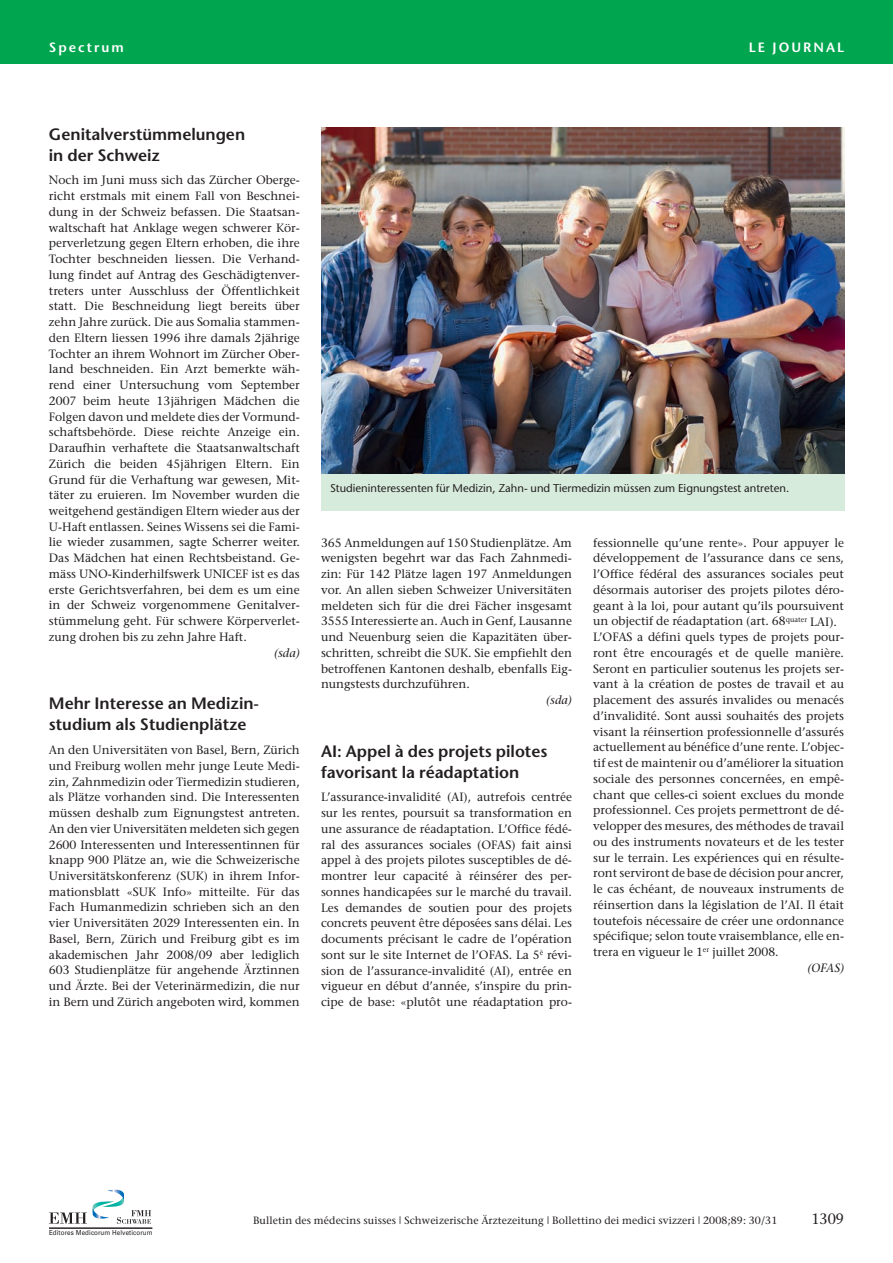
<style>
.page{position:relative;width:893px;height:1263px;background:#fff}
.page>*{position:absolute;margin:0;border:0;box-sizing:border-box;transform-origin:0 0}
.t1{font:600 16.5px/21px "Stone Sans";color:#231f20}
.t2{font:15px "Stone Serif";color:#231f20;scale:.95 1}
.t3{font:600 13.5px "Stone Sans";letter-spacing:.15em;color:#fff}
.t4{font:12px/15.8px "Stone Serif";color:#231f20;text-align:justify}
.t5{font:italic 12px "Stone Serif";color:#231f20}
.t6{font:11.25px "Stone Sans";color:#231f20}
.t7{font:10.5px "Stone Serif";letter-spacing:.01em;color:#231f20}
.t8{font:6.9px "Univers";letter-spacing:.015em;color:#231f20;scale:.9 1}
</style>
<div class="page">
<div style="left:0;top:0;width:893px;height:64px;background:#00a54f"></div>
<svg style="left:49px;top:1189px;width:102px;height:35px"></svg>
<hr style="left:49px;top:1228px;width:103px;height:1px;background:#231f20">
<img style="left:321px;top:128px;width:523px;height:347px">
<div style="left:321px;top:475px;width:523px;height:36px;background:#d7ebdc"></div>
<p class="t3" style="left:49px;top:42px;width:76px">Spectrum</p>
<p class="t3" style="left:749px;top:42px;width:97px">LE JOURNAL</p>
<h1 class="t1" style="left:49px;top:125px;width:198px">Genitalverstümmelungen in der Schweiz</h1>
<p class="t4" style="left:49px;top:174px;width:252px">Noch im Juni muss sich das Zürcher Oberge&shy;richt erstmals mit einem Fall von Beschnei&shy;dung in der Schweiz befassen. Die Staatsan&shy;waltschaft hat Anklage wegen schwerer Kör&shy;perverletzung gegen Eltern erhoben, die ihre Tochter beschneiden liessen. Die Verhand&shy;lung findet auf Antrag des Geschädigtenver&shy;treters unter Ausschluss der Öffentlichkeit statt. Die Beschneidung liegt bereits über zehn Jahre zurück. Die aus Somalia stammen&shy;den Eltern liessen 1996 ihre damals 2jährige Tochter an ihrem Wohnort im Zürcher Ober&shy;land beschneiden. Ein Arzt bemerkte wäh&shy;rend einer Untersuchung vom September 2007 beim heute 13jährigen Mädchen die Folgen davon und meldete dies der Vormund&shy;schaftsbehörde. Diese reichte Anzeige ein.<br>Daraufhin verhaftete die Staatsanwaltschaft Zürich die beiden 45jährigen Eltern. Ein Grund für die Verhaftung war gewesen, Mit&shy;täter zu eruieren. Im November wurden die weitgehend geständigen Eltern wieder aus der U-Haft entlassen. Seines Wissens sei die Fami&shy;lie wieder zusammen, sagte Scherrer weiter.<br>Das Mädchen hat einen Rechtsbeistand. Ge&shy;mäss UNO-Kinderhilfswerk UNICEF ist es das erste Gerichtsverfahren, bei dem es um eine in der Schweiz vorgenommene Genitalver&shy;stümmelung geht. Für schwere Körperverlet&shy;zung drohen bis zu zehn Jahre Haft.</p>
<p class="t5" style="left:274px;top:648px;width:27px">(sda)</p>
<h1 class="t1" style="left:49px;top:695px;width:212px">Mehr Interesse an Medizin&shy;studium als Studienplätze</h1>
<p class="t4" style="left:49px;top:743px;width:252px">An den Universitäten von Basel, Bern, Zürich und Freiburg wollen mehr junge Leute Medi&shy;zin, Zahnmedizin oder Tiermedizin studieren, als Plätze vorhanden sind. Die Interessenten müssen deshalb zum Eignungstest antreten.<br>An den vier Universitäten meldeten sich gegen 2600 Interessenten und Interessentinnen für knapp 900 Plätze an, wie die Schweizerische Universitätskonferenz (SUK) in ihrem Infor&shy;ma tionsblatt «SUK Info» mitteilte. Für das Fach Humanmedizin schrieben sich an den vier Universitäten 2029 Interessenten ein. In Basel, Bern, Zürich und Freiburg gibt es im aka demischen Jahr 2008/09 aber lediglich 603 Studienplätze für angehende Ärztinnen und Ärzte. Bei der Veterinärmedizin, die nur in Bern und Zürich angeboten wird, kommen</p>
<p class="t6" style="left:330px;top:484px;width:461px">Studieninteressenten für Medizin, Zahn- und Tiermedizin müssen zum Eignungstest an treten.</p>
<p class="t4" style="left:321px;top:536px;width:252px">365 Anmeldungen auf 150 Studienplätze. Am wenigsten begehrt war das Fach Zahnmedi&shy;zin: Für 142 Plätze lagen 197 Anmeldungen vor. An allen sieben Schweizer Universitäten meldeten sich für die drei Fächer insgesamt 3555 Interessierte an. Auch in Genf, Lausanne und Neuenburg seien die Kapazitäten über&shy;schritten, schreibt die SUK. Sie empfiehlt den betroffenen Kantonen deshalb, ebenfalls Eig&shy;nungstests durchzuführen.</p>
<p class="t5" style="left:546px;top:695px;width:27px">(sda)</p>
<h1 class="t1" style="left:321px;top:742px;width:228px">AI: Appel à des projets pilotes favorisant la réadaptation</h1>
<p class="t4" style="left:321px;top:791px;width:252px">L’assurance-invalidité (AI), autrefois centrée sur les rentes, poursuit sa transformation en une assurance de réadaptation. L’Office fédé&shy;ral des assurances sociales (OFAS) fait ainsi appel à des projets pilotes susceptibles de dé&shy;montrer leur capacité à réinsérer des per&shy;sonnes handicapées sur le marché du travail.<br>Les demandes de soutien pour des projets concrets peuvent être déposées sans délai. Les documents précisant le cadre de l’opération sont sur le site Internet de l’OFAS. La 5<sup>è</sup> révi&shy;sion de l’assurance-invalidité (AI), entrée en vigueur en début d’année, s’inspire du prin&shy;cipe de base: «plutôt une réadaptation pro-</p>
<p class="t4" style="left:593px;top:536px;width:252px">fessionnelle qu’une rente». Pour appuyer le</p>
<p class="t4" style="left:593px;top:552px;width:252px">développement de l’assurance dans ce sens,</p>
<p class="t4" style="left:593px;top:567px;width:252px">l’Office fédéral des assurances sociales peut</p>
<p class="t4" style="left:593px;top:583px;width:252px">désormais autoriser des projets pilotes déro-</p>
<p class="t4" style="left:593px;top:599px;width:252px">geant à la loi, pour autant qu’ils poursuivent</p>
<p class="t4" style="left:593px;top:615px;width:245px">un objectif de réadaptation (art. 68<sup>quater</sup> LAI).</p>
<p class="t4" style="left:593px;top:630px;width:252px">L’OFAS a défini quels types de projets pour-</p>
<p class="t4" style="left:593px;top:646px;width:252px">ront être encouragés et de quelle manière.</p>
<p class="t4" style="left:593px;top:662px;width:252px">Seront en particulier soutenus les projets ser-</p>
<p class="t4" style="left:593px;top:678px;width:252px">vant à la création de postes de travail et au</p>
<p class="t4" style="left:593px;top:693px;width:252px">placement des assurés invalides ou menacés</p>
<p class="t4" style="left:593px;top:709px;width:252px">d’invalidité. Sont aussi souhaités des projets</p>
<p class="t4" style="left:593px;top:725px;width:252px">visant la réinsertion professionnelle d’assurés</p>
<p class="t4" style="left:593px;top:741px;width:252px">actuellement au bénéfice d’une rente. L’objec-</p>
<p class="t4" style="left:593px;top:756px;width:252px">tif est de maintenir ou d’améliorer la situation</p>
<p class="t4" style="left:593px;top:772px;width:252px">sociale des personnes concernées, en empê-</p>
<p class="t4" style="left:593px;top:788px;width:252px">chant que celles-ci soient exclues du monde</p>
<p class="t4" style="left:593px;top:804px;width:252px">professionnel. Ces projets permettront de dé-</p>
<p class="t4" style="left:593px;top:819px;width:252px">velopper des mesures, des méthodes de travail</p>
<p class="t4" style="left:593px;top:835px;width:252px">ou des instruments novateurs et de les tester</p>
<p class="t4" style="left:593px;top:851px;width:252px">sur le terrain. Les expériences qui en résulte-</p>
<p class="t4" style="left:593px;top:867px;width:252px">ront serviront de base de décision pour ancrer,</p>
<p class="t4" style="left:593px;top:882px;width:252px">le cas échéant, de nouveaux instruments de</p>
<p class="t4" style="left:593px;top:898px;width:252px">réinsertion dans la législation de l’AI. Il était</p>
<p class="t4" style="left:593px;top:914px;width:252px">toutefois nécessaire de créer une ordonnance</p>
<p class="t4" style="left:593px;top:930px;width:252px">spécifique; selon toute vraisemblance, elle en-</p>
<p class="t4" style="left:593px;top:945px;width:187px">trera en vigueur le 1<sup>er</sup> juillet 2008.</p>
<p class="t5" style="left:808px;top:963px;width:38px">(OFAS)</p>
<p class="t8" style="left:49px;top:1229px;width:117px">Editores Medicorum Helveticorum</p>
<p class="t7" style="left:253px;top:1216px;width:526px">Bulletin des médecins suisses | Schweizerische Ärztezeitung | Bollettino dei medici svizzeri | 2008;89: 30/31</p>
<p class="t2" style="left:811px;top:1213px;width:36px">1309</p>
</div>
